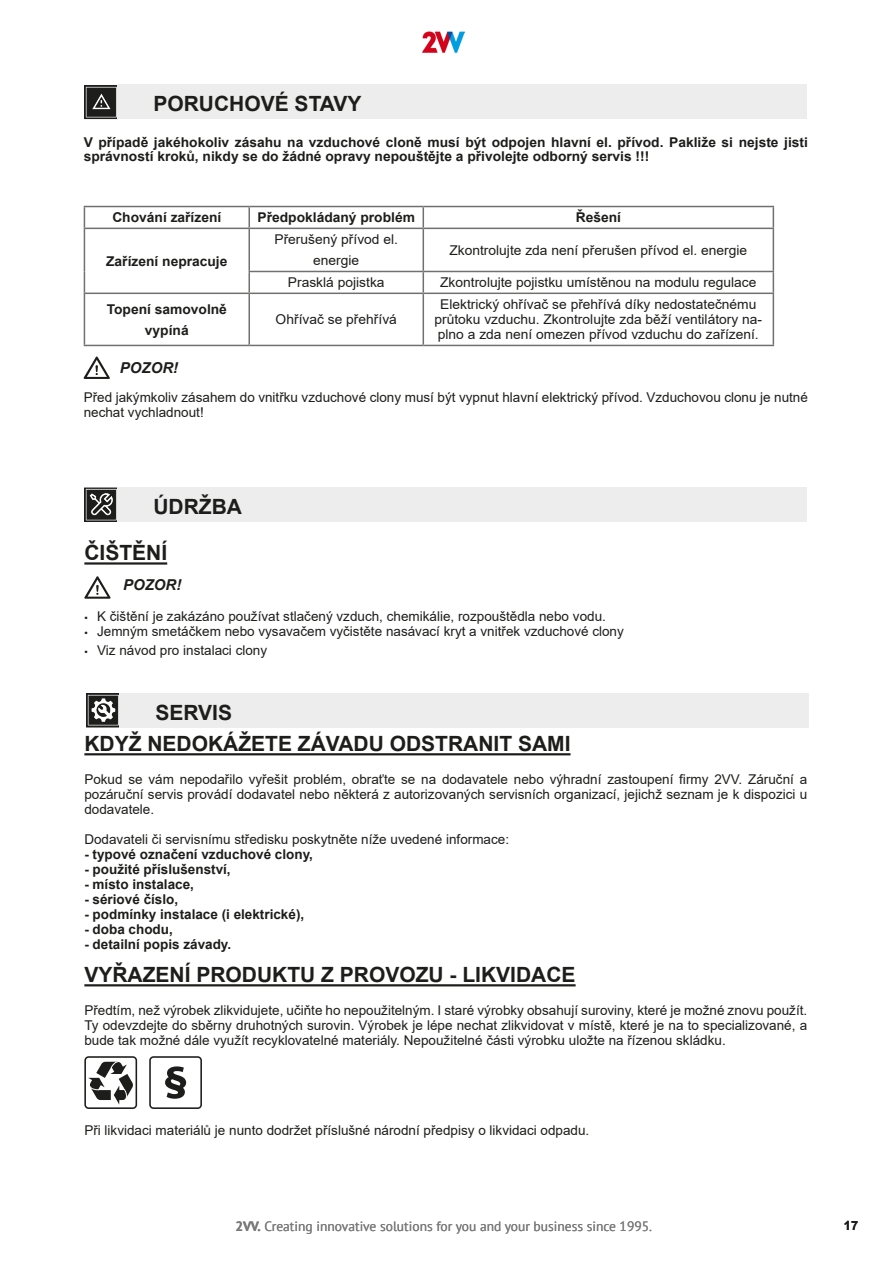
<style>
.page{position:relative;width:893px;height:1263px;background:#fff}
.page>*{position:absolute;margin:0;border:0;box-sizing:border-box;transform-origin:0 0}
.KAPITOLY{font:700 21px "Arial";color:#1d1d1b}
.Text_-_odsazeni{font:700 21px "Arial";color:#1d1d1b}
.Text{font:italic 700 15px "Arial";color:#1d1d1b}
.Text-2{font:13.5px/15px "Arial";color:#1d1d1b;text-align:center}
.Text-3{font:700 13.5px/13.5px "Arial";color:#1d1d1b}
.t1{font:13.5px "PT Sans";color:#7b7a7a}
.t2{font:700 12.75px "Arial";color:#1d1d1b}
.s1{font-family:"Myriad Pro";font-size:12px}
.s2{font-weight:700}
</style>
<div class="page">
<img style="left:422px;top:31px;width:43px;height:21px">
<img style="left:84px;top:85px;width:33px;height:34px">
<img style="left:84px;top:487px;width:33px;height:34px">
<div style="left:86px;top:693px;width:34px;height:34px;border:1px solid #1d1d1b"></div>
<img style="left:87px;top:694px;width:32px;height:33px">
<svg style="left:85px;top:207px;width:688px;height:138px"></svg>
<hr style="left:84px;top:206px;width:165px;height:1px;background:#70706f">
<svg style="left:84px;top:207px;width:1px;height:21px"></svg>
<hr style="left:249px;top:206px;width:174px;height:1px;background:#70706f">
<hr style="left:248px;top:207px;width:2px;height:21px;background:#70706f">
<hr style="left:423px;top:206px;width:351px;height:1px;background:#70706f">
<svg style="left:423px;top:207px;width:1px;height:21px"></svg>
<svg style="left:773px;top:207px;width:1px;height:21px"></svg>
<hr style="left:84px;top:228px;width:165px;height:1px;background:#70706f">
<hr style="left:84px;top:229px;width:1px;height:42px;background:#70706f">
<hr style="left:249px;top:228px;width:174px;height:1px;background:#70706f">
<hr style="left:248px;top:229px;width:2px;height:42px;background:#70706f">
<hr style="left:423px;top:228px;width:351px;height:1px;background:#70706f">
<hr style="left:423px;top:229px;width:1px;height:42px;background:#70706f">
<hr style="left:773px;top:229px;width:1px;height:42px;background:#70706f">
<svg style="left:84px;top:271px;width:1px;height:22px"></svg>
<hr style="left:248px;top:271px;width:175px;height:1px;background:#70706f">
<hr style="left:248px;top:272px;width:2px;height:21px;background:#70706f">
<hr style="left:423px;top:271px;width:351px;height:1px;background:#70706f">
<svg style="left:423px;top:272px;width:1px;height:21px"></svg>
<svg style="left:773px;top:272px;width:1px;height:21px"></svg>
<hr style="left:84px;top:293px;width:165px;height:1px;background:#70706f">
<hr style="left:84px;top:294px;width:1px;height:51px;background:#70706f">
<hr style="left:249px;top:293px;width:174px;height:1px;background:#70706f">
<hr style="left:248px;top:294px;width:2px;height:51px;background:#70706f">
<hr style="left:423px;top:293px;width:351px;height:1px;background:#70706f">
<hr style="left:423px;top:294px;width:1px;height:51px;background:#70706f">
<hr style="left:773px;top:294px;width:1px;height:51px;background:#70706f">
<hr style="left:84px;top:345px;width:165px;height:1px;background:#70706f">
<hr style="left:249px;top:345px;width:174px;height:1px;background:#70706f">
<hr style="left:423px;top:345px;width:351px;height:1px;background:#70706f">
<svg style="left:84px;top:356px;width:26px;height:23px"></svg>
<hr style="left:84px;top:562px;width:83px;height:3px;background:#1d1d1b">
<hr style="left:84px;top:753px;width:486px;height:2px;background:#1d1d1b">
<hr style="left:84px;top:984px;width:492px;height:2px;background:#1d1d1b">
<svg style="left:84px;top:576px;width:27px;height:23px"></svg>
<svg style="left:84px;top:1056px;width:53px;height:53px"></svg>
<svg style="left:149px;top:1056px;width:53px;height:53px"></svg>
<div style="left:117px;top:85px;width:690px;height:34px;background:#ededed"></div>
<div style="left:117px;top:487px;width:690px;height:34px;background:#ededed"></div>
<div style="left:119px;top:693px;width:690px;height:34px;background:#ededed"></div>
<p class="Text_-_odsazeni" style="left:153px;top:89px;width:210px">PORUCHOVÉ STAVY</p>
<p class="Text-3" style="left:84px;top:136px;width:726px">V případě jakéhokoliv zásahu na vzduchové cloně musí být odpojen hlavní el. přívod. Pakliže si nejste jisti správností kroků, nikdy se do žádné opravy nepouštějte a přivolejte odborný servis !!!</p>
<p class="Text-3" style="left:112px;top:211px;width:110px">Chování zařízení</p>
<p class="Text-3" style="left:258px;top:211px;width:159px">Předpokládaný problém</p>
<p class="Text-3" style="left:576px;top:211px;width:47px">Řešení</p>
<p class="Text-3" style="left:106px;top:254px;width:123px">Zařízení nepracuje</p>
<p class="Text-2" style="left:274px;top:229px;width:125px;line-height:21px">Přerušený přívod el. energie</p>
<p class="Text-2" style="left:449px;top:242px;width:299px">Zkontrolujte zda není přerušen přívod el. energie</p>
<p class="Text-2" style="left:288px;top:275px;width:98px">Prasklá pojistka</p>
<p class="Text-2" style="left:440px;top:275px;width:318px">Zkontrolujte pojistku umístěnou na modulu regulace</p>
<p class="Text-3" style="left:107px;top:299px;width:122px;line-height:21px;text-align:center">Topení samovolně vypíná</p>
<p class="Text-2" style="left:276px;top:312px;width:123px">Ohřívač se přehřívá</p>
<p class="Text-2" style="left:434px;top:297px;width:329px">Elektrický ohřívač se přehřívá díky nedostatečnému průtoku vzduchu. Zkontrolujte zda běží ventilátory na&shy;plno a zda není omezen přívod vzduchu do zařízení.</p>
<p class="Text" style="left:120px;top:358px;width:60px">POZOR!</p>
<p class="Text-2" style="left:84px;top:389px;width:726px;text-align:left">Před jakýmkoliv zásahem do vnitřku vzduchové clony musí být vypnut hlavní elektrický přívod. Vzduchovou clonu je nutné nechat vychladnout!</p>
<p class="Text_-_odsazeni" style="left:153px;top:491px;width:90px">ÚDRŽBA</p>
<p class="KAPITOLY" style="left:84px;top:538px;width:84px">ČIŠTĚNÍ</p>
<p class="Text" style="left:123px;top:575px;width:60px">POZOR!</p>
<p class="Text-2" style="left:84px;top:608px;width:523px"><span class="s1">•</span> K čištění je zakázáno používat stlačený vzduch, chemikálie, rozpouštědla nebo vodu.</p>
<p class="Text-2" style="left:84px;top:623px;width:541px"><span class="s1">•</span> Jemným smetáčkem nebo vysavačem vyčistěte nasávací kryt a vnitřek vzduchové clony</p>
<p class="Text-2" style="left:84px;top:643px;width:184px"><span class="s1">•</span> Viz návod pro instalaci clony</p>
<p class="Text_-_odsazeni" style="left:155px;top:697px;width:78px">SERVIS</p>
<p class="KAPITOLY" style="left:84px;top:729px;width:488px">KDYŽ NEDOKÁŽETE ZÁVADU ODSTRANIT SAMI</p>
<p class="Text-2" style="left:84px;top:772px;width:724px;text-align:justify">Pokud se vám nepodařilo vyřešit problém, obraťte se na dodavatele nebo výhradní zastoupení firmy 2VV. Záruční a pozáruční servis provádí dodavatel nebo některá z autorizovaných servisních organizací, jejichž seznam je k dispozici u dodavatele.</p>
<p class="Text-2" style="left:84px;top:832px;width:426px">Dodavateli či servisnímu středisku poskytněte níže uvedené informace:</p>
<p class="Text-3" style="left:84px;top:848px;width:230px">- typové označení vzduchové clony,</p>
<p class="Text-3" style="left:84px;top:863px;width:148px">- použité příslušenství,</p>
<p class="Text-3" style="left:84px;top:878px;width:111px">- místo instalace,</p>
<p class="Text-3" style="left:84px;top:893px;width:95px">- sériové číslo,</p>
<p class="Text-3" style="left:84px;top:908px;width:221px">- podmínky instalace (i elektrické),</p>
<p class="Text-3" style="left:84px;top:923px;width:90px">- doba chodu,</p>
<p class="Text-3" style="left:84px;top:938px;width:148px">- detailní popis závady.</p>
<p class="KAPITOLY" style="left:84px;top:960px;width:493px">VYŘAZENÍ PRODUKTU Z PROVOZU - LIKVIDACE</p>
<p class="Text-2" style="left:84px;top:1003px;width:724px;text-align:justify">Předtím, než výrobek zlikvidujete, učiňte ho nepoužitelným. I staré výrobky obsahují suroviny, které je možné znovu použít.<br>Ty odevzdejte do sběrny druhotných surovin. Výrobek je lépe nechat zlikvidovat v místě, které je na to specializované, a bude tak možné dále využít recyklovatelné materiály. Nepoužitelné části výrobku uložte na řízenou skládku.</p>
<p class="Text-2" style="left:84px;top:1123px;width:506px">Při likvidaci materiálů je nunto dodržet příslušné národní předpisy o likvidaci odpadu.</p>
<p class="t1" style="left:235px;top:1217px;width:418px"><span class="s2">2VV.</span> Creating innovative solutions for you and your business since 1995.</p>
<p class="t2" style="left:844px;top:1217px;width:16px">17</p>
</div>
